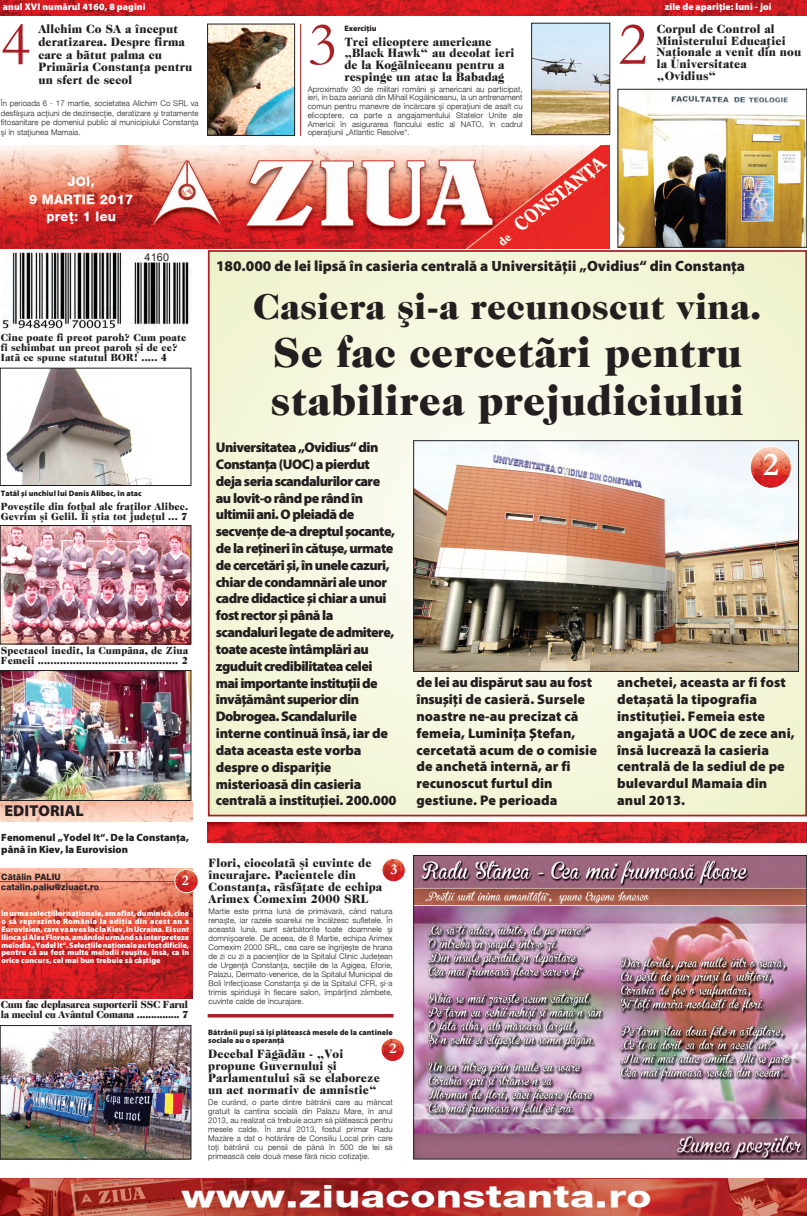
<style>
.page{position:relative;width:807px;height:1216px;background:#fff}
.page>*{position:absolute;margin:0;border:0;box-sizing:border-box;transform-origin:0 0}
.t1{font:62.12px "Garamond";color:#a82023}
.t2{font:900 42.88px/48.1px "Caslon Two Twenty Four LT";letter-spacing:.005em;color:#231f20}
.t3{font:900 36.75px "Caslon Two Twenty Four LT";letter-spacing:.005em;color:#231f20}
.t4{font:700 33.25px "Garamond";color:#fff}
.t5{font:30.62px "Helvetica New Heavy M";letter-spacing:.01em;color:#fff;scale:1.34 1}
.t6{font:700 15.75px "Myriad Black ASTA";letter-spacing:.005em;color:#231f20}
.t7{font:700 14.88px "Myriad Black ASTA";color:#231f20}
.t8{font:700 14.88px "Garamond";color:#fff}
.t9{font:700 14px/16.8px "Myriad Black ASTA";letter-spacing:-.04em;color:#231f20}
.t10{font:700 14px/16.8px "Myriad Black ASTA";letter-spacing:.005em;color:#231f20}
.t11{font:13.12px/17.4px "Helvetica New Heavy M";letter-spacing:.02em;color:#fff;text-align:center}
.t12{font:900 12.25px/11.8px "Caslon Two Twenty Four LT";letter-spacing:.01em;color:#231f20;scale:.96 1}
.t13{font:10.85px "Arial";color:#231f20}
.t14{font:900 10.5px/10.1px "Caslon Two Twenty Four LT";letter-spacing:.01em;color:#231f20;scale:.96 1}
.t15{font:900 10.5px/10.1px "Caslon Two Twenty Four LT";letter-spacing:-.025em;color:#231f20;scale:.96 1}
.t16{font:700 10.5px/12.6px "Myriad Black ASTA";color:#231f20}
.t17{font:700 9.62px "Myriad Black ASTA";letter-spacing:.005em;color:#fff}
.t18{font:8.75px/10.4px "Helvetica New Heavy M";letter-spacing:.01em;color:#231f20;scale:.96 1}
.t19{font:7.88px/9px "Helvetica Light M";letter-spacing:.01em;color:#231f20;text-align:justify}
.t20{font:700 7.88px/7.9px "Myriad Black ASTA";letter-spacing:.005em;color:#fff;text-align:justify}
.t21{font:700 7.88px/7.9px "Myriad Black ASTA";letter-spacing:.005em;color:#231f20}
</style>
<div class="page">
<div style="left:211px;top:253px;width:592px;height:560px;background:#f2f4d3"></div>
<div style="left:209px;top:251px;width:596px;height:564px;background:#f3f5d8;border-radius:50%"></div>
<div style="left:246px;top:287px;width:522px;height:492px;background:#f5f6dc;border-radius:50%"></div>
<div style="left:277px;top:316px;width:460px;height:434px;background:#f6f8e0;border-radius:50%"></div>
<div style="left:308px;top:345px;width:398px;height:376px;background:#f7f9e4;border-radius:50%"></div>
<div style="left:333px;top:369px;width:348px;height:328px;background:#f8f9e8;border-radius:50%"></div>
<div style="left:364px;top:398px;width:286px;height:270px;background:#f9faec;border-radius:50%"></div>
<div style="left:395px;top:427px;width:224px;height:212px;background:#fafbf0;border-radius:50%"></div>
<div style="left:208px;top:250px;width:598px;height:566px;border:2px solid #a82023"></div>
<img style="left:2px;top:251px;width:190px;height:79px">
<div style="left:144px;top:242px;width:47px;height:19px;background:#fff"></div>
<img style="left:0;top:1178px;width:806px;height:37px">
<img style="left:0;top:0;width:806px;height:15px">
<img style="left:0;top:146px;width:609px;height:102px">
<img style="left:208px;top:822px;width:598px;height:20px">
<hr style="left:300px;top:24px;width:1px;height:112px;background:#a82023">
<img style="left:209px;top:26px;width:84px;height:108px">
<div style="left:207px;top:24px;width:88px;height:112px;border:1px solid #231f20"></div>
<img style="left:533px;top:25px;width:74px;height:108px">
<div style="left:531px;top:23px;width:78px;height:112px;border:1px solid #231f20"></div>
<img style="left:0;top:868px;width:193px;height:130px">
<hr style="left:0;top:881px;width:185px;height:1px;background:#a82023">
<img style="left:0;top:801px;width:193px;height:20px">
<svg style="left:207px;top:1014px;width:186px;height:3px"></svg>
<svg style="left:174px;top:868px;width:24px;height:25px"></svg>
<img style="left:2px;top:1027px;width:187px;height:130px">
<div style="left:0;top:1025px;width:191px;height:134px;border:1px solid #231f20"></div>
<img style="left:2px;top:672px;width:187px;height:126px">
<div style="left:0;top:670px;width:191px;height:130px;border:1px solid #231f20"></div>
<img style="left:2px;top:527px;width:187px;height:115px">
<div style="left:0;top:525px;width:191px;height:119px;border:1px solid #231f20"></div>
<img style="left:6px;top:370px;width:146px;height:113px">
<img style="left:619px;top:91px;width:185px;height:154px">
<div style="left:617px;top:89px;width:189px;height:158px;border:1px solid #231f20"></div>
<svg style="left:381px;top:1038px;width:23px;height:23px"></svg>
<img style="left:415px;top:442px;width:381px;height:227px">
<div style="left:413px;top:440px;width:385px;height:231px;border:1px solid #231f20"></div>
<svg style="left:382px;top:859px;width:23px;height:23px"></svg>
<svg style="left:749px;top:446px;width:42px;height:42px;background:#e68a80"></svg>
<img style="left:415px;top:857px;width:389px;height:300px">
<div style="left:413px;top:855px;width:393px;height:304px;border:1px solid #231f20"></div>
<p class="t17" style="left:3px;top:3px;width:144px">anul XVI numãrul 4160, 8 pagini</p>
<p class="t17" style="left:664px;top:3px;width:108px">zile de apariþie: luni - joi</p>
<h3 class="t12" style="left:656px;top:23px;width:152px">Corpul de Control al<br>Ministerului Educaþiei<br>Naþionale a venit din nou la Universitatea „Ovidius“</h3>
<h1 class="t1" style="left:1px;top:10px;width:31px">4</h1>
<p class="t21" style="left:344px;top:25px;width:34px">Exerciþiu</p>
<h3 class="t12" style="left:38px;top:23px;width:162px;line-height:12.6px">Allchim Co SA a început deratizarea. Despre firma care a bãtut palma cu<br>Primãria Constanþa pentru un sfert de secol</h3>
<p class="t19" style="left:1px;top:98px;width:199px;line-height:9.8px">În perioada 6 - 17 martie, societatea Allchim Co SRL va desfãºura acþiuni de dezinsecþie, deratizare ºi tratamente fitosanitare pe domeniul public al municipiului Constanþa ºi în staþiunea Mamaia.</p>
<h1 class="t1" style="left:617px;top:10px;width:31px">2</h1>
<h1 class="t1" style="left:307px;top:11px;width:31px">3</h1>
<h3 class="t12" style="left:344px;top:36px;width:178px;line-height:11.5px">Trei elicoptere americane „Black Hawk“ au decolat ieri de la Kogãlniceanu pentru a respinge un atac la Babadag</h3>
<p class="t19" style="left:307px;top:84px;width:216px;line-height:8.8px">Aproximativ 30 de militari români ºi americani au participat, ieri, în baza aerianã din Mihail Kogãlniceanu, la un antrenament comun pentru manevre de încãrcare ºi operaþiuni de asalt cu elicoptere, ca parte a angajamentului Statelor Unite ale Americii în asigurarea flancului estic al NATO, în cadrul operaþiunii „Atlantic Resolve“.</p>
<h3 class="t11" style="left:29px;top:173px;width:106px">JOI,<br>9 MARTIE 2017 preþ: 1 leu</h3>
<h3 class="t13" style="left:144px;top:251px;width:26px">4160</h3>
<h3 class="t14" style="left:1px;top:332px;width:195px">Cine poate fi preot paroh? Cum poate fi schimbat un preot paroh ºi de ce?<br>Iatã ce spune statutul BOR! ..... 4</h3>
<p class="t21" style="left:1px;top:490px;width:142px">Tatãl ºi unchiul lui Denis Alibec, în atac</p>
<h3 class="t14" style="left:1px;top:501px;width:196px">Poveºtile din fotbal ale fraþilor Alibec.<br>Gevrim ºi Gelil. Îi ºtia tot judeþul ... 7</h3>
<h3 class="t14" style="left:1px;top:645px;width:197px">Spectacol inedit, la Cumpãna, de Ziua<br>Femeii ............................................ 2</h3>
<h3 class="t6" style="left:4px;top:804px;width:81px">EDITORIAL</h3>
<h3 class="t16" style="left:1px;top:831px;width:189px">Fenomenul „Yodel It“. De la Constanþa, pânã în Kiev, la Eurovision</h3>
<p class="t18" style="left:1px;top:871px;width:103px">Cãtãlin PALIU catalin.paliu@ziuact.ro</p>
<p class="t20" style="left:1px;top:910px;width:189px">În urma selecþiilor naþionale, am aflat, duminicã, cine o sã reprezinte România la ediþia din acest an a Eurovision, care va avea loc la Kiev, în Ucraina. Ei sunt Ilinca ºi Alex Florea, amândoi urmând sã interpreteze melodia „Yodel It“. Selecþiile naþionale au fost dificile, pentru cã au fost multe melodii reuºite, însã, ca în orice concurs, cel mai bun trebuie sã câºtige</p>
<h3 class="t8" style="left:182px;top:871px;width:8px">2</h3>
<h3 class="t15" style="left:1px;top:999px;width:197px">Cum fac deplasarea suporterii SSC Farul la meciul cu Avântul Comana ............... 7</h3>
<h3 class="t7" style="left:216px;top:259px;width:530px">180.000 de lei lipsã în casieria centralã a Universitãþii „Ovidius“ din Constanþa</h3>
<h3 class="t3" style="left:253px;top:285px;width:509px">Casiera ºi-a recunoscut vina.</h3>
<h2 class="t2" style="left:270px;top:328px;width:475px">Se fac cercetãri pentru stabilirea prejudiciului</h2>
<p class="t9" style="left:216px;top:440px;width:182px">Universitatea „Ovidius“ din<br>Constanþa (UOC) a pierdut deja seria scandalurilor care au lovit-o rând pe rând în ultimii ani. O pleiadã de secvenþe de-a dreptul ºocante, de la reþineri în cãtuºe, urmate de cercetãri ºi, în unele cazuri, chiar de condamnãri ale unor cadre didactice ºi chiar a unui fost rector ºi pânã la scandaluri legate de admitere, toate aceste întâmplãri au zguduit credibilitatea celei mai importante instituþii de învãþãmânt superior din<br>Dobrogea. Scandalurile interne continuã însã, iar de data aceasta este vorba despre o dispariþie misterioasã din casieria centralã a instituþiei. 200.000</p>
<h3 class="t4" style="left:762px;top:446px;width:17px">2</h3>
<h3 class="t10" style="left:416px;top:675px;width:182px">de lei au dispãrut sau au fost însuºiþi de casierã. Sursele noastre ne-au precizat cã femeia, Luminiþa ªtefan, cercetatã acum de o comisie de anchetã internã, ar fi recunoscut furtul din gestiune. Pe perioada</h3>
<h3 class="t10" style="left:616px;top:675px;width:179px">anchetei, aceasta ar fi fost detaºatã la tipografia instituþiei. Femeia este angajatã a UOC de zece ani, însã lucreazã la casieria centralã de la sediul de pe bulevardul Mamaia din anul 2013.</h3>
<h3 class="t12" style="left:208px;top:857px;width:182px">Flori, ciocolatã ºi cuvinte de încurajare. Pacientele din<br>Constanþa, rãsfãþate de echipa<br>Arimex Comexim 2000 SRL</h3>
<p class="t19" style="left:208px;top:906px;width:185px">Martie este prima lunã de primãvarã, când natura renaºte, iar razele soarelui ne încãlzesc sufletele. În aceastã lunã, sunt sãrbãtorite toate doamnele ºi domniºoarele. De aceea, de 8 Martie, echipa Arimex Comexim 2000 SRL, cea care se îngrijeºte de hrana de zi cu zi a pacienþilor de la Spitalul Clinic Judeþean de Urgenþã Constanþa, secþiile de la Agigea, Eforie, Palazu, Dermato-venerice, de la Spitalul Municipal de Boli Infecþioase Constanþa ºi de la Spitalul CFR, ºi-a trimis spiriduºii în fiecare salon, împãrþind zâmbete, cuvinte calde de încurajare.</p>
<h3 class="t8" style="left:390px;top:860px;width:8px">3</h3>
<p class="t21" style="left:208px;top:1029px;width:186px">Bãtrânii puºi sã îºi plãteascã mesele de la cantinele sociale au o speranþã</p>
<h3 class="t12" style="left:208px;top:1047px;width:180px">Decebal Fãgãdãu - „Voi propune Guvernului ºi<br>Parlamentului sã se elaboreze un act normativ de amnistie“</h3>
<p class="t19" style="left:208px;top:1097px;width:186px">De curând, o parte dintre bãtrânii care au mâncat gratuit la cantina socialã din Palazu Mare, în anul 2013, au realizat cã trebuie acum sã plãteascã pentru mesele calde. În anul 2013, fostul primar Radu Mazãre a dat o hotãrâre de Consiliu Local prin care toþi bãtrânii cu pensii de pânã în 500 de lei sã primeascã cele douã mese fãrã nicio cotizaþie.</p>
<h3 class="t8" style="left:389px;top:1040px;width:8px">2</h3>
<h3 class="t5" style="left:181px;top:1179px;width:352px">www.ziuaconstanta.ro</h3>
</div>
